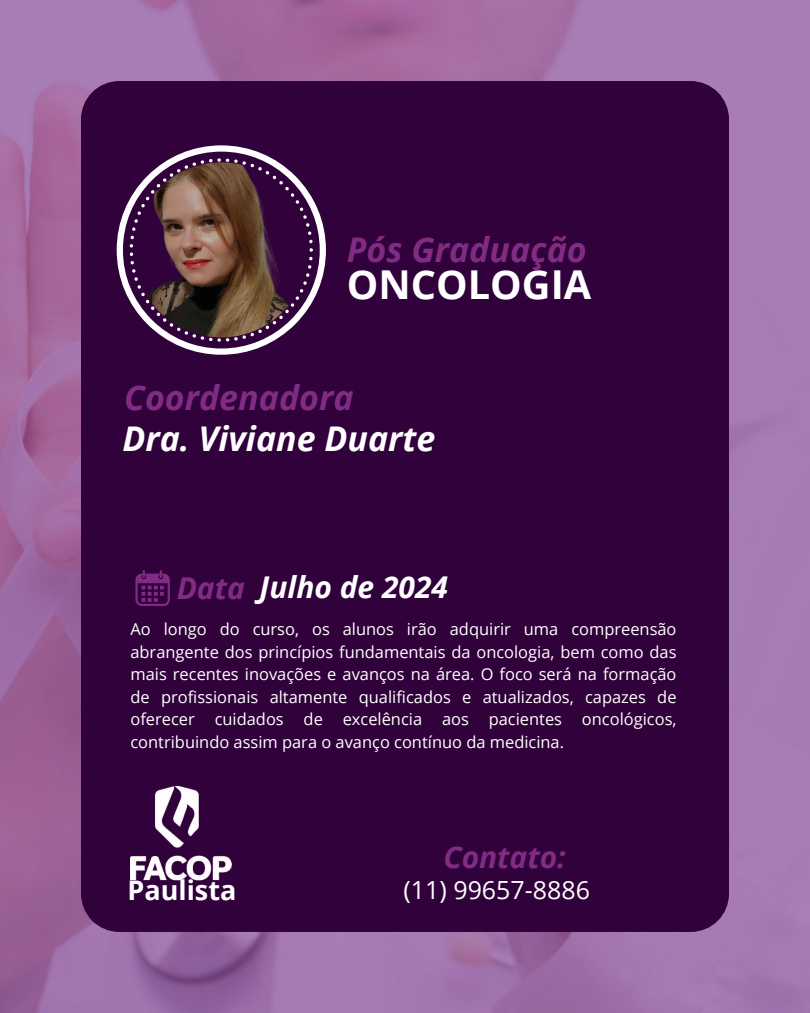
<style>
.page{position:relative;width:810px;height:1013px;background:#fff}
.page>*{position:absolute;margin:0;border:0;box-sizing:border-box;transform-origin:0 0}
.t1{font:700 39.8px "Open Sans";color:#fff}
.t2{font:italic 700 34px "Open Sans";color:#812b84}
.t3{font:italic 700 34px "Open Sans";color:#fff}
.t4{font:italic 700 30px "Open Sans";color:#812b84}
.t5{font:italic 700 30px "Open Sans";color:#fff}
.t6{font:700 27px "Open Sans";color:#fff}
.t7{font:25px "Open Sans";color:#fff}
.t8{font:16.4px/22.5px "Open Sans";color:#fff;text-align:justify}
</style>
<div class="page">
<img style="left:0;top:0;width:810px;height:1012px">
<div style="left:81px;top:81px;width:648px;height:851px;background:#31013b"></div>
<svg style="left:135px;top:570px;width:35px;height:36px"></svg>
<svg style="left:117px;top:145px;width:209px;height:210px;fill:#31013b"></svg>
<svg style="left:130px;top:158px;width:183px;height:184px;fill:#31013b"></svg>
<img style="left:130px;top:786px;width:102px;height:99px">
<img style="left:134px;top:162px;width:175px;height:175px">
<h2 class="t2" style="left:347px;top:226px;width:241px">Pós Graduação</h2>
<p class="t1" style="left:347px;top:257px;width:246px">ONCOLOGIA</p>
<h2 class="t2" style="left:124px;top:374px;width:231px">Coordenadora</h2>
<p class="t3" style="left:122px;top:414px;width:315px">Dra. Viviane Duarte</p>
<h3 class="t4" style="left:177px;top:567px;width:70px">Data</h3>
<h3 class="t5" style="left:259px;top:566px;width:190px">Julho de 2024</h3>
<p class="t8" style="left:130px;top:617px;width:548px">Ao longo do curso, os alunos irão adquirir uma compreensão abrangente dos princípios fundamentais da oncologia, bem como das mais recentes inovações e avanços na área. O foco será na formação de profissionais altamente qualificados e atualizados, capazes de oferecer cuidados de excelência aos pacientes oncológicos, contribuindo assim para o avanço contínuo da medicina.</p>
<p class="t4" style="left:443px;top:835px;width:124px">Contato:</p>
<h3 class="t6" style="left:127px;top:871px;width:110px">Paulista</h3>
<h3 class="t7" style="left:404px;top:872px;width:188px">(11) 99657-8886</h3>
</div>
